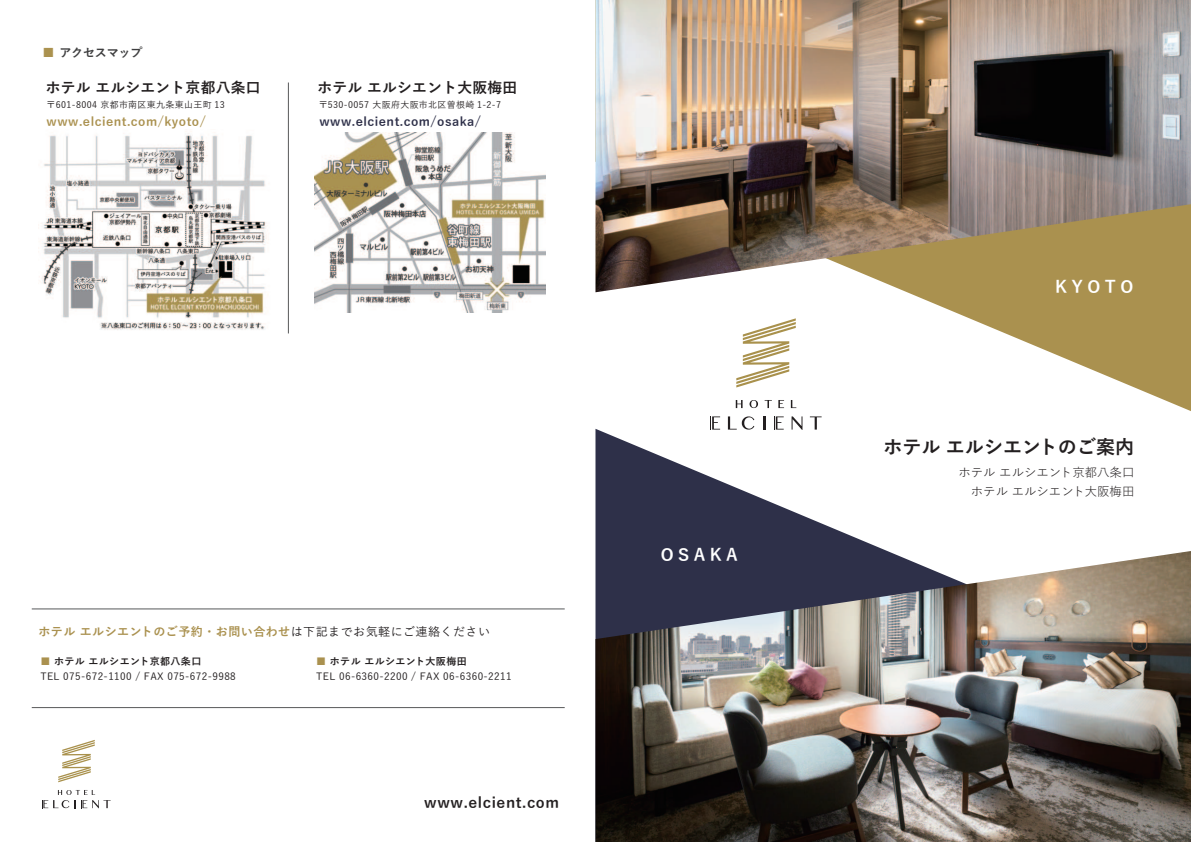
<style>
.page{position:relative;width:1191px;height:842px;background:#fff}
.page>*{position:absolute;margin:0;border:0;box-sizing:border-box;transform-origin:0 0}
.t1{font:700 19px "Yu Gothic";color:#231f20}
.t2{font:700 16.9px "Yu Gothic";letter-spacing:.26em;color:#fff}
.t3{font:700 15px "Yu Gothic";letter-spacing:.04em;color:#231f20}
.t4{font:700 14.8px "Yu Gothic";letter-spacing:.02em;color:#231f20}
.t5{font:12.4px/18.9px "Yu Gothic";color:#231f20;text-align:right}
.t6{font:700 12.3px "Yu Gothic";letter-spacing:.04em;color:#aa914f}
.t7{font:700 12.3px "Yu Gothic";letter-spacing:.04em;color:#2e3049}
.t8{font:700 12.1px "Yu Gothic";letter-spacing:-.02em;color:#3e3e3f}
.t9{font:700 12px "Yu Gothic";letter-spacing:.04em;color:#aa914f}
.t10{font:500 10px/15px "Yu Gothic";letter-spacing:.04em;color:#231f20}
.t11{font:500 9px "Yu Gothic";letter-spacing:.04em;color:#231f20}
.s1{color:#ab924f}
.s2{font-weight:500;color:#231f20}
.s3{font-weight:700;color:#aa914f}
.s4{font-weight:700}
</style>
<div class="page">
<svg style="left:595px;top:0;width:596px;height:411px"></svg>
<svg style="left:595px;top:429px;width:596px;height:413px"></svg>
<svg style="left:58px;top:740px;width:37px;height:42px"></svg>
<svg style="left:42px;top:790px;width:69px;height:18px"></svg>
<svg style="left:736px;top:318px;width:59px;height:69px"></svg>
<svg style="left:735px;top:400px;width:7px;height:8px"></svg>
<svg style="left:749px;top:400px;width:9px;height:8px"></svg>
<svg style="left:764px;top:400px;width:8px;height:8px"></svg>
<svg style="left:778px;top:400px;width:6px;height:8px"></svg>
<svg style="left:791px;top:400px;width:5px;height:8px"></svg>
<svg style="left:728px;top:416px;width:8px;height:14px"></svg>
<svg style="left:742px;top:416px;width:12px;height:14px"></svg>
<svg style="left:763px;top:416px;width:2px;height:14px"></svg>
<svg style="left:791px;top:416px;width:11px;height:14px"></svg>
<svg style="left:810px;top:416px;width:11px;height:14px"></svg>
<svg style="left:710px;top:416px;width:10px;height:14px"></svg>
<svg style="left:774px;top:416px;width:9px;height:14px"></svg>
<hr style="left:288px;top:83px;width:1px;height:250px;background:#57585a">
<hr style="left:32px;top:609px;width:533px;height:1px;background:#57585a">
<hr style="left:32px;top:707px;width:533px;height:1px;background:#57585a">
<img style="left:314px;top:132px;width:231px;height:180px">
<img style="left:39px;top:133px;width:230px;height:197px">
<img style="left:595px;top:551px;width:595px;height:291px">
<img style="left:595px;top:0;width:595px;height:292px">
<p class="t8" style="left:42px;top:46px;width:102px"><span class="s1">■</span> アクセスマップ</p>
<h3 class="t4" style="left:46px;top:79px;width:216px">ホテル エルシエント京都八条口</h3>
<h3 class="t4" style="left:317px;top:79px;width:201px">ホテル エルシエント大阪梅田</h3>
<p class="t11" style="left:47px;top:97px;width:180px">〒601-8004 京都市南区東九条東山王町 13</p>
<p class="t6" style="left:47px;top:115px;width:161px">www.elcient.com/kyoto/</p>
<p class="t7" style="left:319px;top:115px;width:163px">www.elcient.com/osaka/</p>
<p class="t11" style="left:319px;top:97px;width:184px">〒530-0057 大阪府大阪市北区曽根崎 1-2-7</p>
<p class="t9" style="left:38px;top:625px;width:453px">ホテル エルシエントのご予約・お問い合わせ<span class="s2">は下記までお気軽にご連絡ください</span></p>
<p class="t10" style="left:40px;top:653px;width:197px"><span class="s3">■</span> <span class="s4">ホテル エルシエント京都八条口<br></span>TEL 075-672-1100 / FAX 075-672-9988</p>
<p class="t10" style="left:316px;top:653px;width:197px"><span class="s3">■</span> <span class="s4">ホテル エルシエント大阪梅田<br></span>TEL 06-6360-2200 / FAX 06-6360-2211</p>
<h3 class="t3" style="left:424px;top:795px;width:136px">www.elcient.com</h3>
<h2 class="t2" style="left:661px;top:546px;width:78px">OSAKA</h2>
<h2 class="t2" style="left:1055px;top:279px;width:80px">KYOTO</h2>
<h1 class="t1" style="left:883px;top:437px;width:252px">ホテル エルシエントのご案内</h1>
<p class="t5" style="left:958px;top:461px;width:177px">ホテル エルシエント京都八条口ホテル エルシエント大阪梅田</p>
</div>
